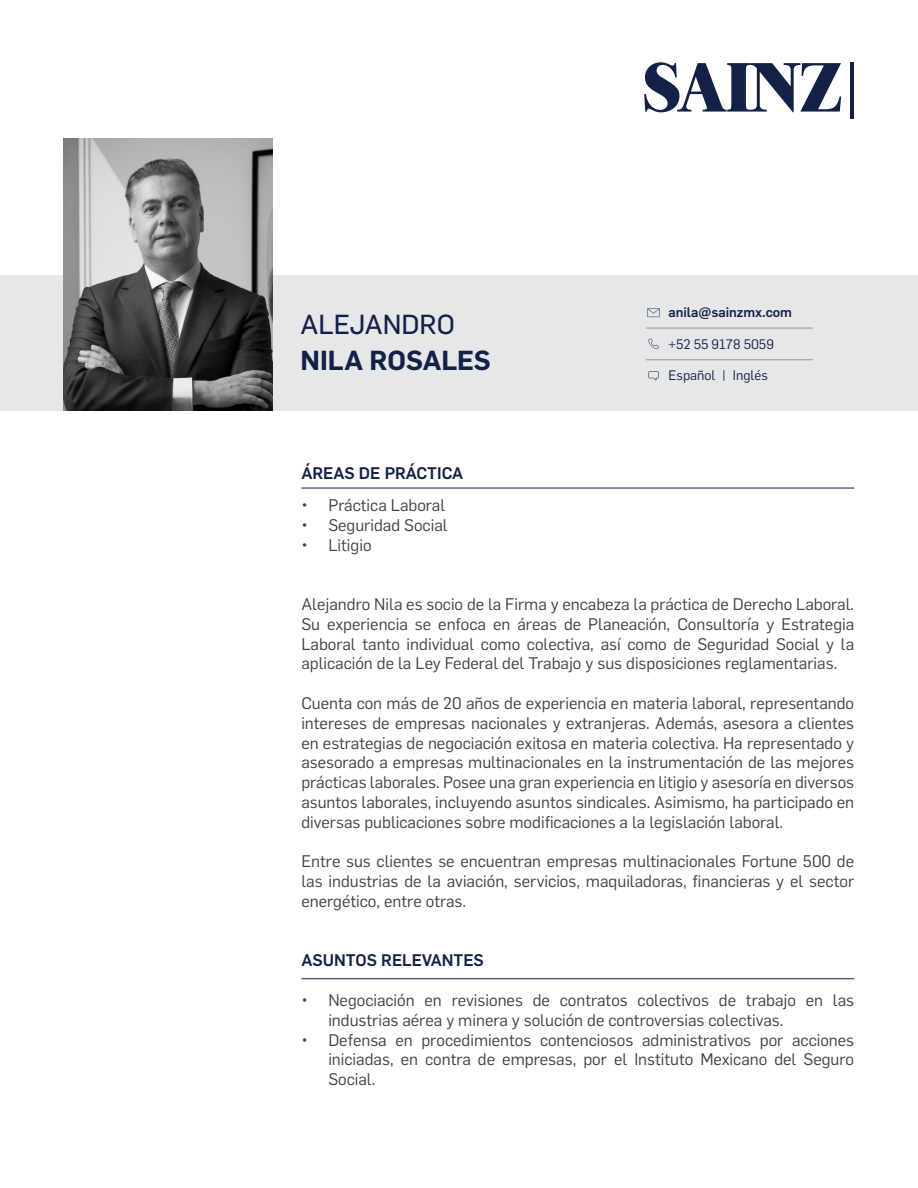
<style>
.page{position:relative;width:918px;height:1188px;background:#fff}
.page>*{position:absolute;margin:0;border:0;box-sizing:border-box;transform-origin:0 0}
.t1{font:600 27px "Flama";color:#132048}
.t2{font:27px "Flama Basic";color:#132048}
.t3{font:16.5px/19.8px "Flama";color:#414042;text-align:justify}
.t4{font:500 16.5px "Flama";color:#132048}
.t5{font:13.5px "Flama";color:#132048}
.t6{font:500 13.5px "Flama";color:#132048}
</style>
<div class="page">
<hr style="left:301px;top:488px;width:553px;height:1px;background:#132048">
<hr style="left:301px;top:978px;width:553px;height:1px;background:#132048">
<div style="left:0;top:275px;width:918px;height:136px;background:#e6e7e8"></div>
<svg style="left:648px;top:339px;width:11px;height:10px"></svg>
<svg style="left:647px;top:308px;width:13px;height:9px"></svg>
<svg style="left:648px;top:371px;width:11px;height:9px"></svg>
<hr style="left:646px;top:328px;width:167px;height:1px;background:#939598">
<hr style="left:646px;top:360px;width:167px;height:1px;background:#939598">
<hr style="left:850px;top:63px;width:4px;height:56px;background:#132048">
<svg style="left:644px;top:62px;width:197px;height:50px"></svg>
<img style="left:64px;top:139px;width:208px;height:272px">
<h1 class="t2" style="left:301px;top:305px;width:156px">ALEJANDRO</h1>
<h1 class="t1" style="left:301px;top:341px;width:192px">NILA ROSALES</h1>
<p class="t4" style="left:301px;top:461px;width:164px">ÁREAS DE PRÁCTICA</p>
<p class="t3" style="left:301px;top:494px;width:145px">• Práctica Laboral</p>
<p class="t3" style="left:301px;top:514px;width:148px">• Seguridad Social</p>
<p class="t3" style="left:301px;top:534px;width:72px">• Litigio</p>
<p class="t6" style="left:668px;top:303px;width:125px">anila@sainzmx.com</p>
<p class="t5" style="left:668px;top:335px;width:107px">+52 55 9178 5059</p>
<p class="t5" style="left:668px;top:366px;width:101px">Español | Inglés</p>
<p class="t3" style="left:301px;top:593px;width:554px">Alejandro Nila es socio de la Firma y encabeza la práctica de Derecho Laboral.<br>Su experiencia se enfoca en áreas de Planeación, Consultoría y Estrategia Laboral tanto individual como colectiva, así como de Seguridad Social y la aplicación de la Ley Federal del Trabajo y sus disposiciones reglamentarias.</p>
<p class="t3" style="left:301px;top:692px;width:554px">Cuenta con más de 20 años de experiencia en materia laboral, representando intereses de empresas nacionales y extranjeras. Además, asesora a clientes en estrategias de negociación exitosa en materia colectiva. Ha representado y asesorado a empresas multinacionales en la instrumentación de las mejores prácticas laborales. Posee una gran experiencia en litigio y asesoría en diversos asuntos laborales, incluyendo asuntos sindicales. Asimismo, ha participado en diversas publicaciones sobre modificaciones a la legislación laboral.</p>
<p class="t3" style="left:301px;top:851px;width:554px">Entre sus clientes se encuentran empresas multinacionales Fortune 500 de las industrias de la aviación, servicios, maquiladoras, financieras y el sector energético, entre otras.</p>
<p class="t4" style="left:301px;top:949px;width:184px">ASUNTOS RELEVANTES</p>
<p class="t3" style="left:328px;top:989px;width:527px;text-indent:-27px">• Negociación en revisiones de contratos colectivos de trabajo en las industrias aérea y minera y solución de controversias colectivas.</p>
<p class="t3" style="left:328px;top:1029px;width:527px;text-indent:-27px">• Defensa en procedimientos contenciosos administrativos por acciones iniciadas, en contra de empresas, por el Instituto Mexicano del Seguro Social.</p>
</div>
